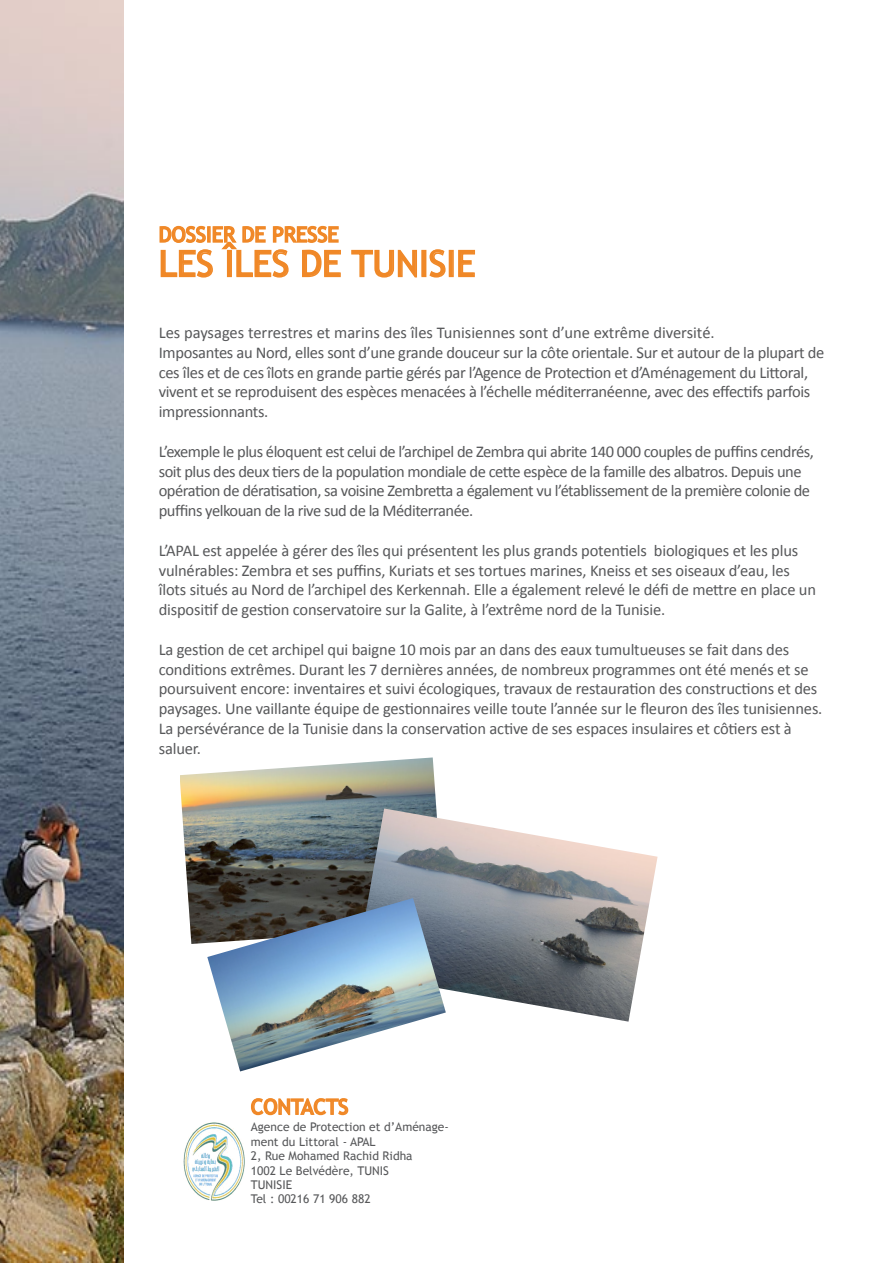
<style>
.page{position:relative;width:893px;height:1263px;background:#fff}
.page>*{position:absolute;margin:0;border:0;box-sizing:border-box;transform-origin:0 0}
.t1{font:36px "Trebuchet MS";color:#f08827}
.t2{font:21px "Trebuchet MS";color:#f08827}
.t3{font:16.5px/19.8px "Calibri";letter-spacing:-.02em;color:#57585a}
.t4{font:16.5px "Calibri";color:#57585a}
.t5{font:12px/14.4px "Trebuchet MS";color:#57585a}
</style>
<div class="page">
<img style="left:180px;top:757px;width:257px;height:187px">
<img style="left:355px;top:808px;width:303px;height:214px">
<img style="left:0;top:0;width:123px;height:1263px">
<svg style="left:159px;top:225px;width:182px;height:53px"></svg>
<svg style="left:351px;top:249px;width:66px;height:29px"></svg>
<div style="left:421px;top:250px;width:5px;height:27px;border:2px solid #f08827"></div>
<svg style="left:429px;top:249px;width:17px;height:29px"></svg>
<div style="left:449px;top:250px;width:5px;height:27px;border:2px solid #f08827"></div>
<svg style="left:458px;top:249px;width:17px;height:29px"></svg>
<img style="left:207px;top:898px;width:239px;height:173px">
<img style="left:183px;top:1122px;width:61px;height:78px">
<svg style="left:251px;top:1098px;width:98px;height:18px"></svg>
<p class="t2" style="left:159px;top:222px;width:181px">DOSSIER DE PRESSE</p>
<p class="t1" style="left:159px;top:242px;width:318px">LES ÎLES DE TUNISIE</p>
<p class="t4" style="left:159px;top:322px;width:557px">Les paysages terrestres et marins des îles Tunisiennes sont d’une extrême diversité.</p>
<p class="t3" style="left:159px;top:342px;width:667px">Imposantes au Nord, elles sont d’une grande douceur sur la côte orientale. Sur et autour de la plupart de ces îles et de ces îlots en grande partie gérés par l’Agence de Protection et d’Aménagement du Littoral, vivent et se reproduisent des espèces menacées à l’échelle méditerranéenne, avec des effectifs parfois impressionnants.</p>
<p class="t3" style="left:159px;top:441px;width:657px">L’exemple le plus éloquent est celui de l’archipel de Zembra qui abrite 140 000 couples de puffins cendrés, soit plus des deux tiers de la population mondiale de cette espèce de la famille des albatros. Depuis une opération de dératisation, sa voisine Zembretta a également vu l’établissement de la première colonie de puffins yelkouan de la rive sud de la Méditerranée.</p>
<p class="t3" style="left:159px;top:540px;width:659px">L’APAL est appelée à gérer des îles qui présentent les plus grands potentiels biologiques et les plus vulnérables: Zembra et ses puffins, Kuriats et ses tortues marines, Kneiss et ses oiseaux d’eau, les îlots situés au Nord de l’archipel des Kerkennah. Elle a également relevé le défi de mettre en place un dispositif de gestion conservatoire sur la Galite, à l’extrême nord de la Tunisie.</p>
<p class="t3" style="left:159px;top:639px;width:665px">La gestion de cet archipel qui baigne 10 mois par an dans des eaux tumultueuses se fait dans des conditions extrêmes. Durant les 7 dernières années, de nombreux programmes ont été menés et se poursuivent encore: inventaires et suivi écologiques, travaux de restauration des constructions et des paysages. Une vaillante équipe de gestionnaires veille toute l’année sur le fleuron des îles tunisiennes.</p>
<p class="t3" style="left:159px;top:719px;width:635px">La persévérance de la Tunisie dans la conservation active de ses espaces insulaires et côtiers est à saluer.</p>
<p class="t2" style="left:251px;top:1094px;width:99px">CONTACTS</p>
<p class="t5" style="left:251px;top:1120px;width:199px">Agence de Protection et d’Aménage&shy;ment du Littoral - APAL<br>2, Rue Mohamed Rachid Ridha<br>1002 Le Belvédère, TUNIS</p>
<p class="t5" style="left:251px;top:1178px;width:43px">TUNISIE</p>
<p class="t5" style="left:251px;top:1192px;width:121px">Tel : 00216 71 906 882</p>
</div>
